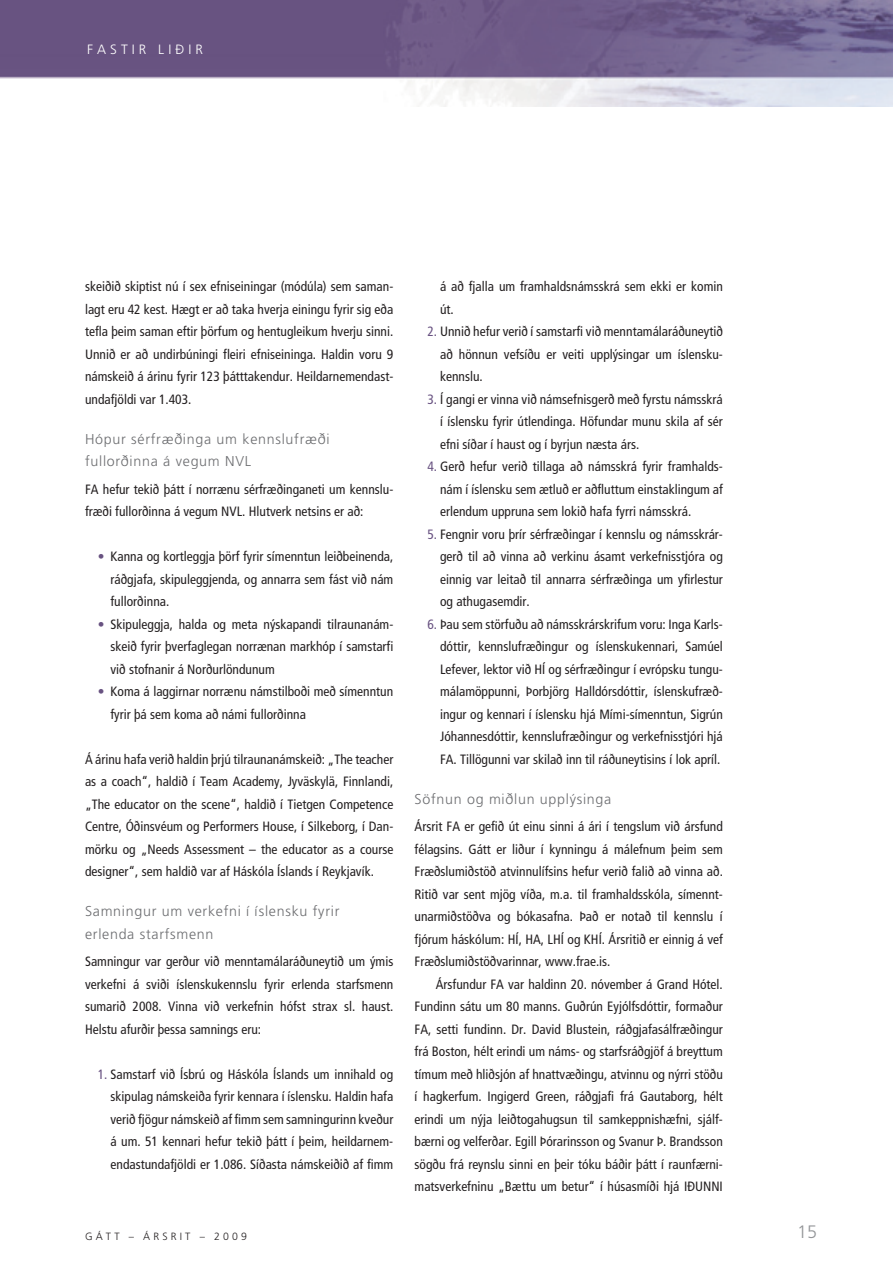
<style>
.page{position:relative;width:893px;height:1263px;background:#fff}
.page>*{position:absolute;margin:0;border:0;box-sizing:border-box;transform-origin:0 0}
.t1{font:300 18px "Frutiger";color:#939598}
.t2{font:300 14.25px/22.5px "Frutiger";letter-spacing:.05em;color:#6c6d70}
.t3{font:condensed 13.5px/22.5px "Frutiger";color:#231f20;text-align:justify}
.t4{font:300 13.5px "Frutiger";letter-spacing:.3em;color:#fff}
.t5{font:300 10.5px "Frutiger";letter-spacing:.3em;color:#231f20}
.s1{color:#685281}
</style>
<div class="page">
<img style="left:0;top:0;width:893px;height:106px">
<p class="t4" style="left:87px;top:42px;width:117px">FASTIR LIÐIR</p>
<p class="t3" style="left:85px;top:275px;width:310px">skeiðið skiptist nú í sex efniseiningar (módúla) sem saman&shy;lagt eru 42 kest. Hægt er að taka hverja einingu fyrir sig eða tefla þeim saman eftir þörfum og hentugleikum hverju sinni.<br>Unnið er að undirbúningi fleiri efniseininga. Haldin voru 9 námskeið á árinu fyrir 123 þátttakendur. Heildarnemendast&shy;undafjöldi var 1.403.</p>
<p class="t2" style="left:85px;top:427px;width:246px">Hópur sérfræðinga um kennslufræði fullorðinna á vegum NVL</p>
<p class="t3" style="left:85px;top:478px;width:310px">FA hefur tekið þátt í norrænu sérfræðinganeti um kennslu&shy;fræði fullorðinna á vegum NVL. Hlutverk netsins er að:</p>
<p class="t3" style="left:111px;top:545px;width:284px;text-indent:-13px"><span class="s1">•</span> Kanna og kortleggja þörf fyrir símenntun leiðbeinenda, ráðgjafa, skipuleggjenda, og annarra sem fást við nám fullorðinna.</p>
<p class="t3" style="left:111px;top:613px;width:284px;text-indent:-13px"><span class="s1">•</span> Skipuleggja, halda og meta nýskapandi tilraunanám&shy;skeið fyrir þverfaglegan norrænan markhóp í samstarfi við stofnanir á Norðurlöndunum</p>
<p class="t3" style="left:111px;top:680px;width:284px;text-indent:-13px"><span class="s1">•</span> Koma á laggirnar norrænu námstilboði með símenntun fyrir þá sem koma að námi fullorðinna</p>
<p class="t3" style="left:85px;top:748px;width:310px">Á árinu hafa verið haldin þrjú tilraunanámskeið: „The teacher as a coach“, haldið í Team Academy, Jyväskylä, Finnlandi, „The educator on the scene“, haldið í Tietgen Competence Centre, Óðinsvéum og Performers House, í Silkeborg, í Dan&shy;mörku og „Needs Assessment – the educator as a course designer“, sem haldið var af Háskóla Íslands í Reykjavík.</p>
<p class="t2" style="left:85px;top:900px;width:256px">Samningur um verkefni í íslensku fyrir erlenda starfsmenn</p>
<p class="t3" style="left:85px;top:950px;width:310px">Samningur var gerður við menntamálaráðuneytið um ýmis verkefni á sviði íslenskukennslu fyrir erlenda starfsmenn sumarið 2008. Vinna við verkefnin hófst strax sl. haust.<br>Helstu afurðir þessa samnings eru:</p>
<p class="t3" style="left:111px;top:1063px;width:284px;text-indent:-13px"><span class="s1">1.</span> Samstarf við Ísbrú og Háskóla Íslands um innihald og skipulag námskeiða fyrir kennara í íslensku. Haldin hafa verið fjögur námskeið af fimm sem samningurinn kveður á um. 51 kennari hefur tekið þátt í þeim, heildarnem&shy;endastundafjöldi er 1.086. Síðasta námskeiðið af fimm</p>
<p class="t5" style="left:85px;top:1230px;width:163px">GÁTT – ÁRSRIT – 2009</p>
<p class="t3" style="left:440px;top:275px;width:284px">á að fjalla um framhaldsnámsskrá sem ekki er komin út.</p>
<p class="t3" style="left:440px;top:320px;width:284px;text-indent:-13px"><span class="s1">2.</span> Unnið hefur verið í samstarfi við menntamálaráðuneytið að hönnun vefsíðu er veiti upplýsingar um íslensku&shy;kennslu.</p>
<p class="t3" style="left:440px;top:388px;width:284px;text-indent:-13px"><span class="s1">3.</span> Í gangi er vinna við námsefnisgerð með fyrstu námsskrá í íslensku fyrir útlendinga. Höfundar munu skila af sér efni síðar í haust og í byrjun næsta árs.</p>
<p class="t3" style="left:440px;top:455px;width:284px;text-indent:-13px"><span class="s1">4.</span> Gerð hefur verið tillaga að námsskrá fyrir framhalds&shy;nám í íslensku sem ætluð er aðfluttum einstaklingum af erlendum uppruna sem lokið hafa fyrri námsskrá.</p>
<p class="t3" style="left:440px;top:523px;width:284px;text-indent:-13px"><span class="s1">5.</span> Fengnir voru þrír sérfræðingar í kennslu og námsskrár&shy;gerð til að vinna að verkinu ásamt verkefnisstjóra og einnig var leitað til annarra sérfræðinga um yfirlestur og athugasemdir.</p>
<p class="t3" style="left:440px;top:613px;width:284px;text-indent:-13px"><span class="s1">6.</span> Þau sem störfuðu að námsskrárskrifum voru: Inga Karls&shy;dóttir, kennslufræðingur og íslenskukennari, Samúel Lefever, lektor við HÍ og sérfræðingur í evrópsku tungu&shy;málamöppunni, Þorbjörg Halldórsdóttir, íslenskufræð&shy;ingur og kennari í íslensku hjá Mími-símenntun, Sigrún Jóhannesdóttir, kennslufræðingur og verkefnisstjóri hjá FA. Tillögunni var skilað inn til ráðuneytisins í lok apríl.</p>
<p class="t2" style="left:415px;top:787px;width:198px">Söfnun og miðlun upplýsinga</p>
<p class="t3" style="left:415px;top:815px;width:310px">Ársrit FA er gefið út einu sinni á ári í tengslum við ársfund félagsins. Gátt er liður í kynningu á málefnum þeim sem Fræðslumiðstöð atvinnulífsins hefur verið falið að vinna að.<br>Ritið var sent mjög víða, m.a. til framhaldsskóla, símennt&shy;unarmiðstöðva og bókasafna. Það er notað til kennslu í fjórum háskólum: HÍ, HA, LHÍ og KHÍ. Ársritið er einnig á vef Fræðslumiðstöðvarinnar, www.frae.is.</p>
<p class="t3" style="left:415px;top:973px;width:310px;text-indent:21px">Ársfundur FA var haldinn 20. nóvember á Grand Hótel.<br>Fundinn sátu um 80 manns. Guðrún Eyjólfsdóttir, formaður FA, setti fundinn. Dr. David Blustein, ráðgjafasálfræðingur frá Boston, hélt erindi um náms- og starfsráðgjöf á breyttum tímum með hliðsjón af hnattvæðingu, atvinnu og nýrri stöðu í hagkerfum. Ingigerd Green, ráðgjafi frá Gautaborg, hélt erindi um nýja leiðtogahugsun til samkeppnishæfni, sjálf&shy;bærni og velferðar. Egill Þórarinsson og Svanur Þ. Brandsson sögðu frá reynslu sinni en þeir tóku báðir þátt í raunfærni&shy;matsverkefninu „Bættu um betur“ í húsasmíði hjá IÐUNNI</p>
<h1 class="t1" style="left:797px;top:1222px;width:22px">15</h1>
</div>
